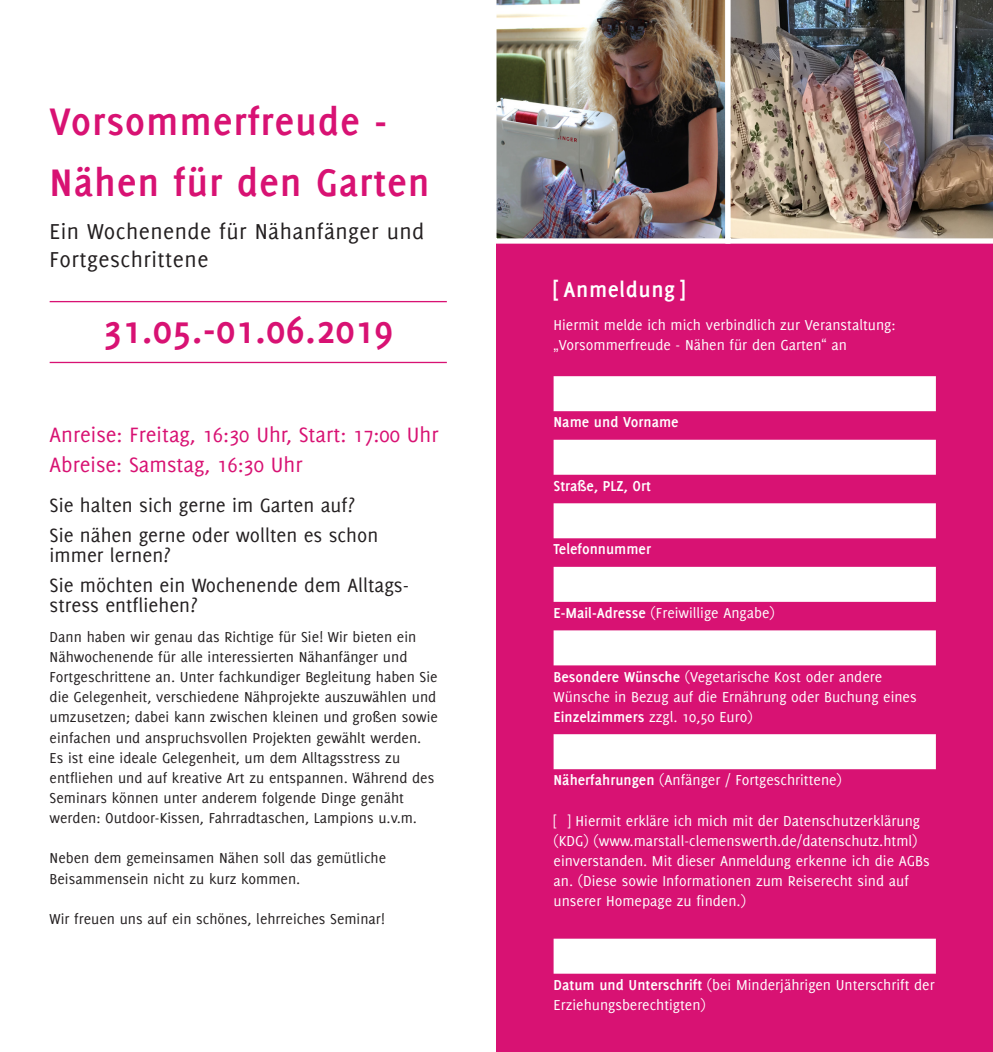
<style>
.page{position:relative;width:993px;height:1052px;background:#fff}
.page>*{position:absolute;margin:0;border:0;box-sizing:border-box;transform-origin:0 0}
.Headline{font:700 42px/61.2px "Delicious";letter-spacing:.02em;color:#d81273}
.Hightlight_Headline{font:700 42px "Delicious";letter-spacing:.015em;color:#d81273}
.Subheadline{font:23.62px/28px "Delicious";letter-spacing:.02em;color:#231f20}
.Zwischenüberschrift{font:700 23.62px "Delicious";letter-spacing:.025em;color:#fff}
.copytext{font:22.75px "Delicious";color:#d81273}
.copytext-2{font:21px/20.1px "Delicious";color:#231f20}
.copytext-3{font:15.75px/20.1px "Delicious";color:#231f20}
.Copytext__negativ{font:15.75px/20.1px "Delicious";color:#fff}
.t1{font:700 15.75px "Delicious";color:#fff}
.s1{font-family:"Arial"}
.s2{font-weight:700}
</style>
<div class="page">
<div style="left:496px;top:0;width:496px;height:1052px;background:#d81273"></div>
<hr style="left:50px;top:301px;width:396px;height:1px;background:#d81273">
<hr style="left:50px;top:362px;width:396px;height:1px;background:#d81273">
<div style="left:553px;top:376px;width:382px;height:35px;background:#fff"></div>
<div style="left:553px;top:440px;width:382px;height:35px;background:#fff"></div>
<div style="left:553px;top:503px;width:382px;height:35px;background:#fff"></div>
<div style="left:553px;top:567px;width:382px;height:35px;background:#fff"></div>
<div style="left:553px;top:630px;width:382px;height:35px;background:#fff"></div>
<div style="left:553px;top:734px;width:382px;height:35px;background:#fff"></div>
<div style="left:553px;top:938px;width:382px;height:35px;background:#fff"></div>
<img style="left:496px;top:0;width:229px;height:244px">
<img style="left:725px;top:0;width:267px;height:244px">
<p class="Headline" style="left:50px;top:90px;width:381px">Vorsommerfreude -<br>Nähen für den Garten</p>
<p class="Subheadline" style="left:50px;top:217px;width:376px">Ein Wochenende für Nähanfänger und<br>Fortgeschrittene</p>
<p class="Hightlight_Headline" style="left:103px;top:305px;width:291px">31.05.-01.06.2019</p>
<p class="copytext" style="left:50px;top:421px;width:390px">Anreise: Freitag, 16:30 Uhr, Start: 17:00 Uhr</p>
<p class="copytext" style="left:50px;top:451px;width:254px">Abreise: Samstag, 16:30 Uhr</p>
<p class="copytext-2" style="left:50px;top:494px;width:307px">Sie halten sich gerne im Garten auf?</p>
<p class="copytext-2" style="left:50px;top:524px;width:330px">Sie nähen gerne oder wollten es schon immer lernen?</p>
<p class="copytext-2" style="left:50px;top:574px;width:361px">Sie möchten ein Wochenende dem Alltags&shy;stress entfliehen?</p>
<p class="copytext-3" style="left:50px;top:626px;width:389px">Dann haben wir genau das Richtige für Sie! Wir bieten ein Nähwochenende für alle interessierten Nähanfänger und Fortgeschrittene an. Unter fachkundiger Begleitung haben Sie die Gelegenheit, verschiedene Nähprojekte auszuwählen und umzusetzen; dabei kann zwischen kleinen und großen sowie einfachen und anspruchsvollen Projekten gewählt werden.<br>Es ist eine ideale Gelegenheit, um dem Alltagsstress zu entfliehen und auf kreative Art zu entspannen. Während des Seminars können unter anderem folgende Dinge genäht werden: Outdoor-Kissen, Fahrradtaschen, Lampions u.v.m.</p>
<p class="copytext-3" style="left:50px;top:848px;width:338px">Neben dem gemeinsamen Nähen soll das gemütliche<br>Beisammensein nicht zu kurz kommen.</p>
<p class="copytext-3" style="left:50px;top:908px;width:337px">Wir freuen uns auf ein schönes, lehrreiches Seminar!</p>
<p class="Zwischenüberschrift" style="left:553px;top:276px;width:133px">[ Anmeldung ]</p>
<p class="Copytext__negativ" style="left:553px;top:314px;width:343px">Hiermit melde ich mich verbindlich zur Veranstaltung: <span class="s1">„</span>Vorsommerfreude - Nähen für den Garten<span class="s1">“</span> an</p>
<p class="t1" style="left:553px;top:413px;width:126px">Name und Vorname</p>
<p class="t1" style="left:553px;top:477px;width:99px">Straße, PLZ, Ort</p>
<p class="t1" style="left:553px;top:540px;width:99px">Telefonnummer</p>
<p class="Copytext__negativ" style="left:553px;top:602px;width:223px"><span class="s2">E-Mail-Adresse</span> (Freiwillige Angabe)</p>
<p class="Copytext__negativ" style="left:553px;top:666px;width:364px"><span class="s2">Besondere Wünsche</span> (Vegetarische Kost oder andere<br>Wünsche in Bezug auf die Ernährung oder Buchung eines<br><span class="s2">Einzelzimmers</span> zzgl. 10,50 Euro)</p>
<p class="Copytext__negativ" style="left:553px;top:770px;width:290px"><span class="s2">Näherfahrungen</span> (Anfänger / Fortgeschrittene)</p>
<p class="Copytext__negativ" style="left:553px;top:810px;width:377px">[ ] Hiermit erkläre ich mich mit der Datenschutzerklärung (KDG) (www.marstall-clemenswerth.de/datenschutz.html) einverstanden. Mit dieser Anmeldung erkenne ich die AGBs an. (Diese sowie Informationen zum Reiserecht sind auf unserer Homepage zu finden.)</p>
<p class="Copytext__negativ" style="left:553px;top:974px;width:382px"><span class="s2">Datum und Unterschrift</span> (bei Minderjährigen Unterschrift der<br>Erziehungsberechtigten)</p>
</div>
